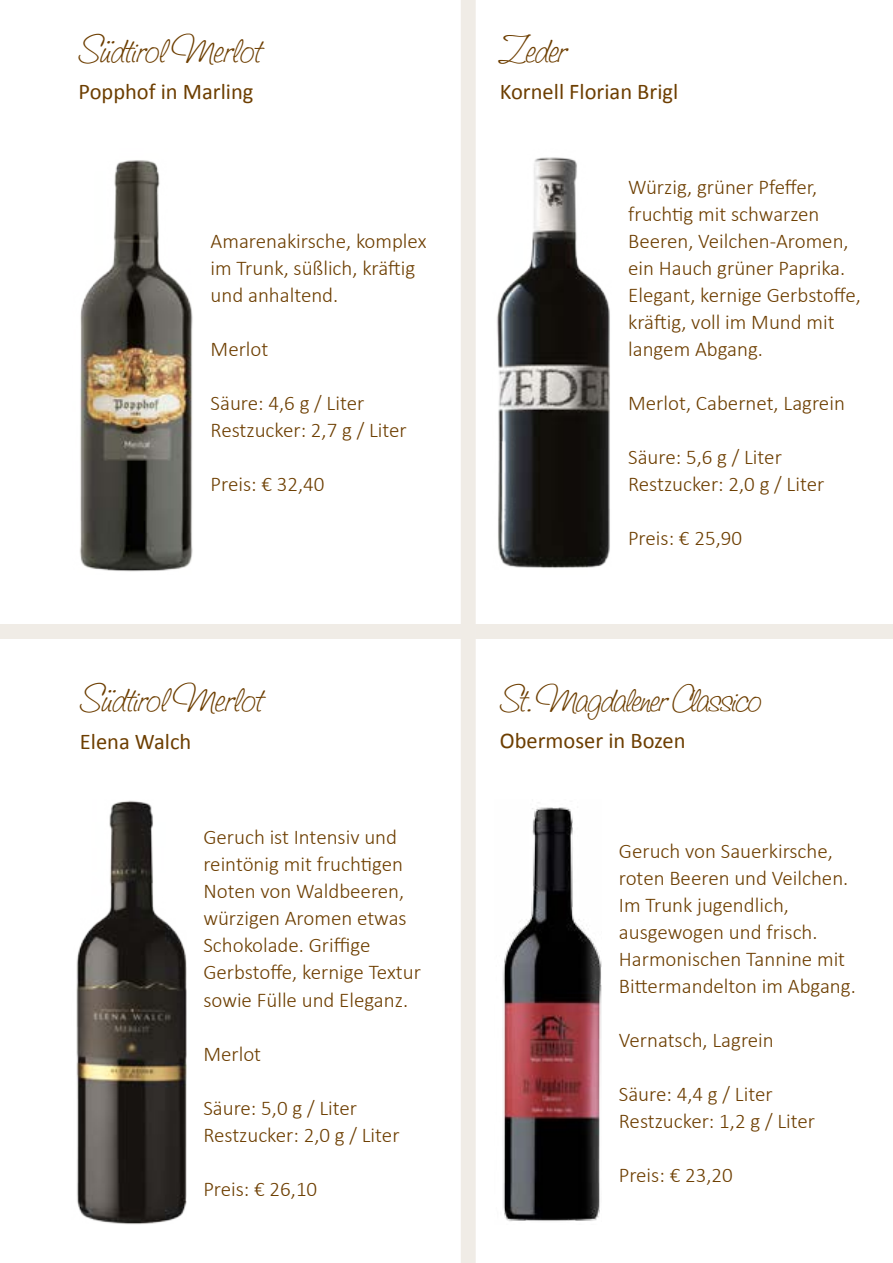
<style>
.page{position:relative;width:893px;height:1263px;background:#fff}
.page>*{position:absolute;margin:0;border:0;box-sizing:border-box;transform-origin:0 0}
.t1{font:500 40.5px "TF Saginaw";letter-spacing:.025em;color:#6d3e00}
.t2{font:500 39px "TF Saginaw";color:#6d3e00}
.t3{font:22.5px "Calibri";color:#6d3e00}
.t4{font:300 21px/27px "Calibri";color:#6d3e00}
</style>
<div class="page">
<div style="left:461px;top:0;width:15px;height:1263px;background:#f0ece6"></div>
<div style="left:0;top:624px;width:461px;height:15px;background:#f0ece6"></div>
<div style="left:476px;top:624px;width:417px;height:15px;background:#f0ece6"></div>
<img style="left:76px;top:800px;width:110px;height:425px">
<img style="left:502px;top:807px;width:100px;height:414px">
<img style="left:80px;top:160px;width:113px;height:412px">
<img style="left:497px;top:157px;width:113px;height:411px">
<h1 class="t1" style="left:78px;top:26px;width:183px">Südtirol Merlot</h1>
<p class="t3" style="left:78px;top:76px;width:176px">Popphof in Marling</p>
<p class="t4" style="left:211px;top:227px;width:217px">Amarenakirsche, komplex im Trunk, süßlich, kräftig und anhaltend.</p>
<p class="t4" style="left:211px;top:335px;width:59px">Merlot</p>
<p class="t4" style="left:211px;top:389px;width:198px">Säure: 4,6 g / Liter<br>Restzucker: 2,7 g / Liter</p>
<p class="t4" style="left:211px;top:470px;width:115px">Preis: € 32,40</p>
<h1 class="t1" style="left:80px;top:676px;width:183px">Südtirol Merlot</h1>
<p class="t3" style="left:80px;top:726px;width:113px">Elena Walch</p>
<p class="t4" style="left:203px;top:824px;width:219px">Geruch ist Intensiv und reintönig mit fruchtigen<br>Noten von Waldbeeren, würzigen Aromen etwas<br>Schokolade. Griffige<br>Gerbstoffe, kernige Textur sowie Fülle und Eleganz.</p>
<p class="t4" style="left:203px;top:1040px;width:59px">Merlot</p>
<p class="t4" style="left:203px;top:1094px;width:198px">Säure: 5,0 g / Liter<br>Restzucker: 2,0 g / Liter</p>
<p class="t4" style="left:203px;top:1175px;width:115px">Preis: € 26,10</p>
<h1 class="t1" style="left:500px;top:26px;width:67px">Zeder</h1>
<p class="t3" style="left:500px;top:76px;width:180px">Kornell Florian Brigl</p>
<p class="t4" style="left:628px;top:173px;width:234px">Würzig, grüner Pfeffer, fruchtig mit schwarzen<br>Beeren, Veilchen-Aromen, ein Hauch grüner Paprika.<br>Elegant, kernige Gerbstoffe, kräftig, voll im Mund mit langem Abgang.</p>
<p class="t4" style="left:628px;top:389px;width:218px">Merlot, Cabernet, Lagrein</p>
<p class="t4" style="left:628px;top:443px;width:198px">Säure: 5,6 g / Liter<br>Restzucker: 2,0 g / Liter</p>
<p class="t4" style="left:628px;top:524px;width:115px">Preis: € 25,90</p>
<h2 class="t2" style="left:500px;top:676px;width:263px">St. Magdalener Classico</h2>
<p class="t3" style="left:500px;top:725px;width:187px">Obermoser in Bozen</p>
<p class="t4" style="left:619px;top:837px;width:238px">Geruch von Sauerkirsche, roten Beeren und Veilchen.<br>Im Trunk jugendlich, ausgewogen und frisch.<br>Harmonischen Tannine mit<br>Bittermandelton im Abgang.</p>
<p class="t4" style="left:619px;top:1026px;width:156px">Vernatsch, Lagrein</p>
<p class="t4" style="left:619px;top:1080px;width:198px">Säure: 4,4 g / Liter<br>Restzucker: 1,2 g / Liter</p>
<p class="t4" style="left:619px;top:1161px;width:115px">Preis: € 23,20</p>
</div>
